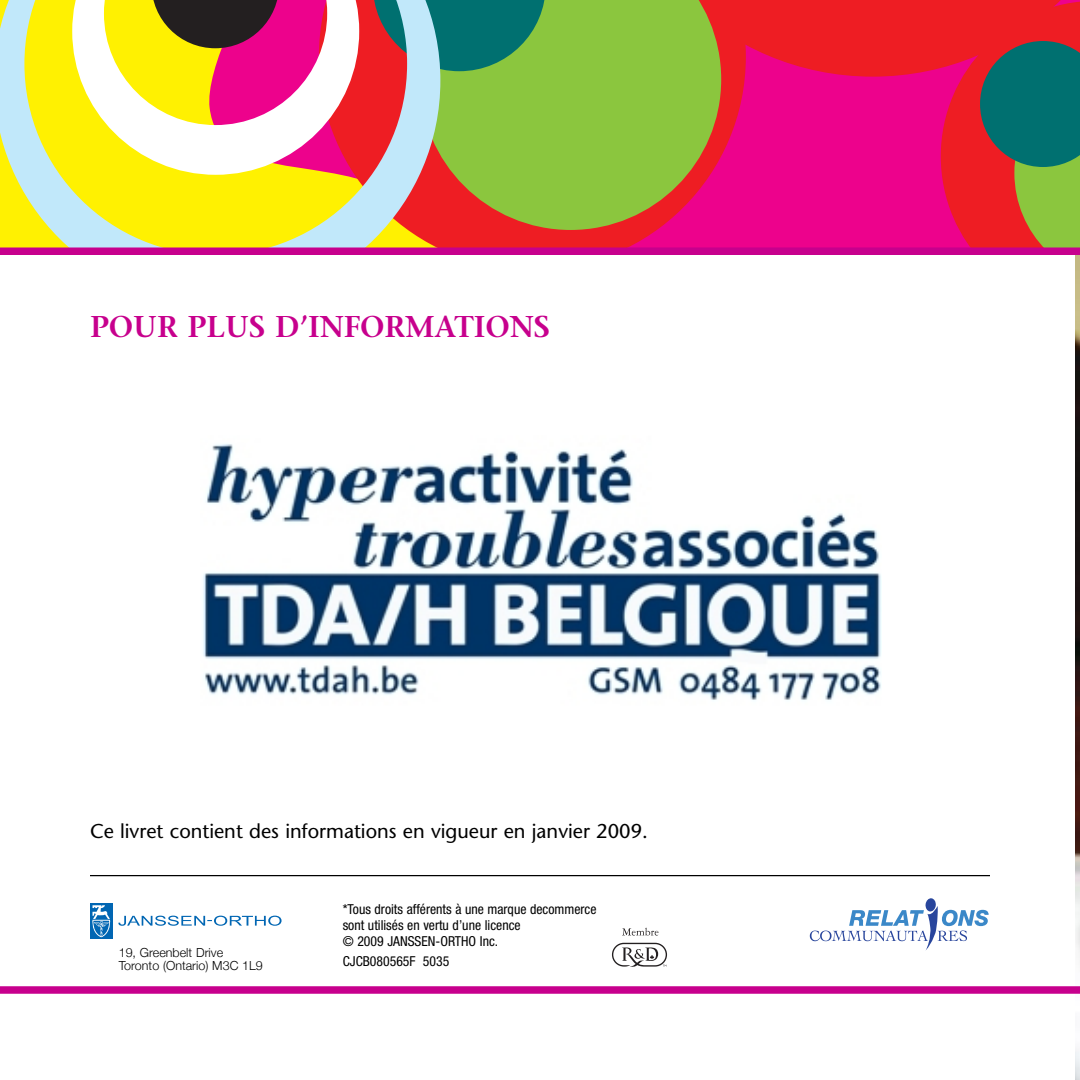
<style>
.page{position:relative;width:1080px;height:1080px;background:#fff}
.page>*{position:absolute;margin:0;border:0;box-sizing:border-box;transform-origin:0 0}
.t1{font:600 30px "Stone Serif";color:#c7008d}
.t2{font:20px "Stone Sans";color:#000}
.t3{font:condensed 13.75px/16.2px "Helvetica Neue";color:#000}
.t4{font:300 12.5px/12.5px "Helvetica Neue";color:#000}
</style>
<div class="page">
<img style="left:1075px;top:255px;width:5px;height:825px">
<div style="left:440px;top:230px;width:164px;height:18px;background:#ee1d23"></div>
<svg style="left:440px;top:0;width:164px;height:230px;background:#94b53b"></svg>
<svg style="left:440px;top:0;width:106px;height:71px;background:#1d8265"></svg>
<svg style="left:604px;top:0;width:476px;height:248px;background:#c24056"></svg>
<svg style="left:0;top:0;width:440px;height:248px;background:#e0ca61"></svg>
<svg style="left:72px;top:0;width:287px;height:175px"></svg>
<svg style="left:118px;top:916px;width:164px;height:10px"></svg>
<div style="left:90px;top:904px;width:23px;height:35px;background:#0166b3"></div>
<svg style="left:92px;top:905px;width:19px;height:32px"></svg>
<svg style="left:612px;top:943px;width:55px;height:24px"></svg>
<svg style="left:622px;top:928px;width:37px;height:8px"></svg>
<div style="left:925px;top:898px;width:11px;height:14px;background:#28459c;border-radius:50%"></div>
<svg style="left:810px;top:906px;width:179px;height:45px"></svg>
<hr style="left:90px;top:875px;width:900px;height:1px;background:#000">
<div style="left:0;top:986px;width:1080px;height:8px;background:#c7008d"></div>
<div style="left:0;top:248px;width:1080px;height:7px;background:#c7008d"></div>
<img style="left:203px;top:444px;width:678px;height:256px">
<h1 class="t1" style="left:90px;top:315px;width:461px">POUR PLUS D’INFORMATIONS</h1>
<h2 class="t2" style="left:90px;top:824px;width:559px">Ce livret contient des informations en vigueur en janvier 2009.</h2>
<p class="t4" style="left:119px;top:946px;width:146px">19, Greenbelt Drive<br>Toronto (Ontario) M3C 1L9</p>
<p class="t3" style="left:343px;top:902px;width:255px">*Tous droits afférents à une marque decommerce sont utilisés en vertu d’une licence<br>© 2009 JANSSEN-ORTHO Inc.</p>
<p class="t3" style="left:343px;top:954px;width:108px">CJCB080565F 5035</p>
</div>
